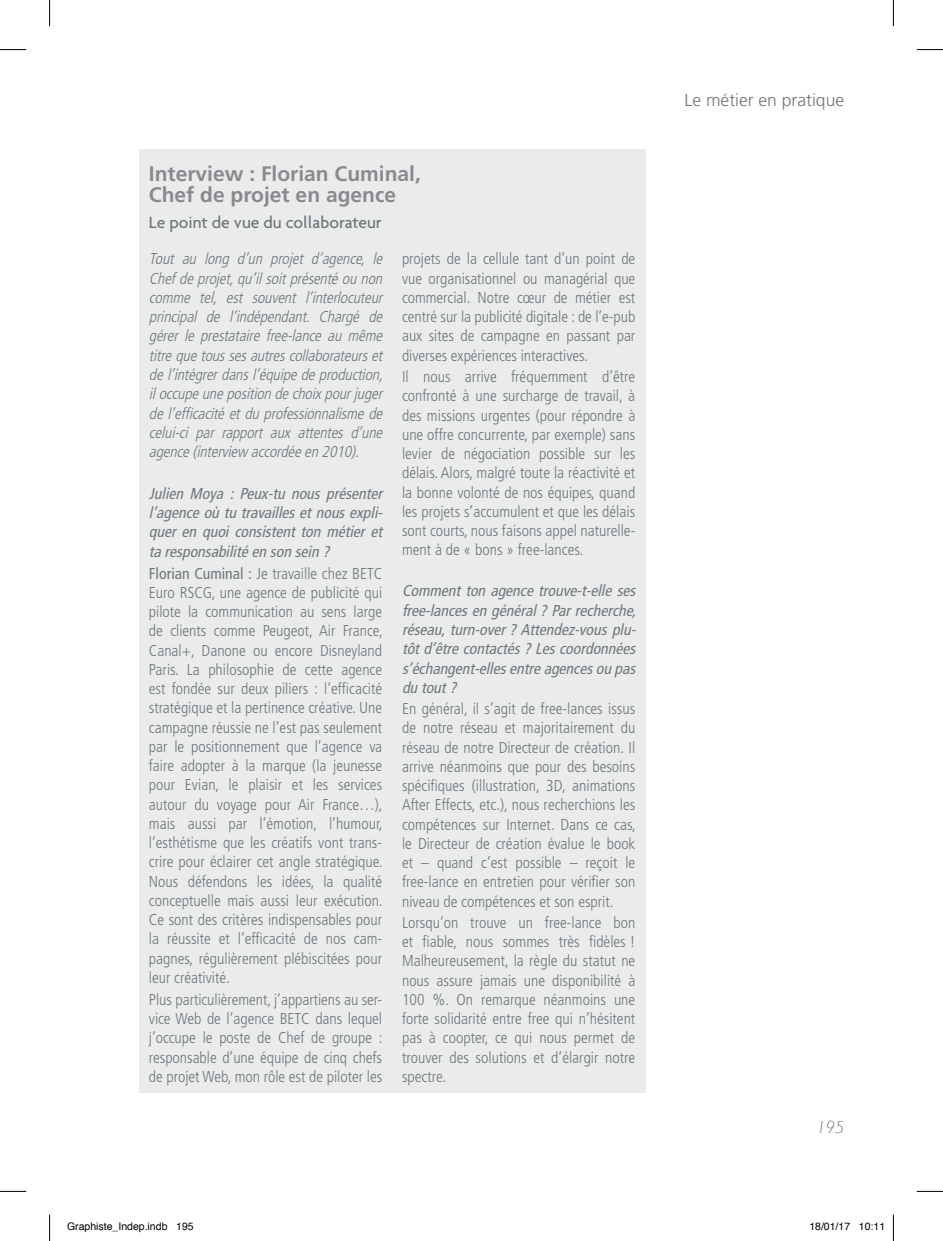
<style>
.page{position:relative;width:943px;height:1241px;background:#fff}
.page>*{position:absolute;margin:0;border:0;box-sizing:border-box;transform-origin:0 0}
.t1{font:21px/21px "Frutiger Bold OV KRQIQC";color:#888a8f}
.t2{font:17.5px "Agenda Medium OV QRQIQC";color:#71757b}
.t3{font:17.5px "Frutiger Light OV GRQIQC";color:#71757b}
.t4{font:italic 300 17.5px "Gill Sans";color:#71757b}
.t5{font:15.75px/19.2px "Frutiger Light Cn OV IRQIQC";color:#71757b;text-align:justify}
.t6{font:italic 15.75px/19.2px "Frutiger Light Cn OV IRQIQC";letter-spacing:-.01em;color:#71757b;text-align:justify}
.t7{font:italic 15.75px/19.2px "Frutiger Cn OV RRQIQC";color:#71757b;text-align:justify}
.t8{font:10.5px "Helvetica";color:#000}
.s1{font-family:"Frutiger Cn OV RRQIQC"}
</style>
<div class="page">
<div style="left:139px;top:149px;width:506px;height:943px;background:#eaecec"></div>
<svg style="left:0;top:49px;width:26px;height:1px"></svg>
<svg style="left:916px;top:49px;width:26px;height:1px"></svg>
<svg style="left:0;top:1190px;width:26px;height:1px"></svg>
<svg style="left:917px;top:1190px;width:25px;height:1px"></svg>
<svg style="left:49px;top:0;width:1px;height:26px"></svg>
<svg style="left:49px;top:1214px;width:1px;height:26px"></svg>
<svg style="left:893px;top:0;width:1px;height:26px"></svg>
<svg style="left:893px;top:1214px;width:1px;height:26px"></svg>
<h1 class="t1" style="left:149px;top:163px;width:273px">Interview : Florian Cuminal,<br>Chef de projet en agence</h1>
<p class="t2" style="left:149px;top:211px;width:234px">Le point de vue du collaborateur</p>
<p class="t6" style="left:149px;top:249px;width:235px">Tout au long d’un projet d’agence, le Chef de projet, qu’il soit présenté ou non comme tel, est souvent l’interlocuteur principal de l’indépendant. Chargé de gérer le prestataire free- lance au même titre que tous ses autres collaborateurs et de l’intégrer dans l’équipe de production, il occupe une position de choix pour juger de l’efficacité et du professionnalisme de celui- ci par rapport aux attentes d’une agence (interview accordée en 2010).</p>
<p class="t7" style="left:149px;top:483px;width:235px">Julien Moya : Peux- tu nous présenter l’agence où tu travailles et nous expli&shy;quer en quoi consistent ton métier et ta responsabilité en son sein ?</p>
<p class="t5" style="left:149px;top:563px;width:235px"><span class="s1">Florian Cuminal :</span> Je travaille chez BETC Euro RSCG, une agence de publicité qui pilote la communication au sens large de clients comme Peugeot, Air France, Canal+, Danone ou encore Disneyland Paris. La philosophie de cette agence est fondée sur deux piliers : l’efficacité stratégique et la pertinence créative. Une campagne réussie ne l’est pas seulement par le positionnement que l’agence va faire adopter à la marque (la jeunesse pour Evian, le plaisir et les services autour du voyage pour Air France…), mais aussi par l’émotion, l’humour, l’esthétisme que les créatifs vont trans&shy;crire pour éclairer cet angle stratégique.<br>Nous défendons les idées, la qualité conceptuelle mais aussi leur exécution.<br>Ce sont des critères indispensables pour la réussite et l’efficacité de nos cam&shy;pagnes, régulièrement plébiscitées pour leur créativité.</p>
<p class="t5" style="left:149px;top:989px;width:235px">Plus particulièrement, j’appartiens au ser&shy;vice Web de l’agence BETC dans lequel j’occupe le poste de Chef de groupe : responsable d’une équipe de cinq chefs de projet Web, mon rôle est de piloter les</p>
<p class="t5" style="left:402px;top:249px;width:235px">projets de la cellule tant d’un point de vue organisationnel ou managérial que commercial. Notre cœur de métier est centré sur la publicité digitale : de l’e- pub aux sites de campagne en passant par diverses expériences interactives.</p>
<p class="t5" style="left:402px;top:367px;width:235px">Il nous arrive fréquemment d’être confronté à une surcharge de travail, à des missions urgentes (pour répondre à une offre concurrente, par exemple) sans levier de négociation possible sur les délais. Alors, malgré toute la réactivité et la bonne volonté de nos équipes, quand les projets s’accumulent et que les délais sont courts, nous faisons appel naturelle&shy;ment à de « bons » free- lances.</p>
<p class="t7" style="left:402px;top:581px;width:235px">Comment ton agence trouve- t-elle ses free- lances en général ? Par recherche, réseau, turn- over ? Attendez- vous plu&shy;tôt d’être contactés ? Les coordonnées s’échangent- elles entre agences ou pas du tout ?</p>
<p class="t5" style="left:402px;top:698px;width:235px">En général, il s’agit de free- lances issus de notre réseau et majoritairement du réseau de notre Directeur de création. Il arrive néanmoins que pour des besoins spécifiques (illustration, 3D, animations After Effects, etc.), nous recherchions les compétences sur Internet. Dans ce cas, le Directeur de création évalue le book et – quand c’est possible – reçoit le free- lance en entretien pour vérifier son niveau de compétences et son esprit.</p>
<p class="t5" style="left:402px;top:912px;width:235px">Lorsqu’on trouve un free- lance bon et fiable, nous sommes très fidèles !<br>Malheureusement, la règle du statut ne nous assure jamais une disponibilité à 100 %. On remarque néanmoins une forte solidarité entre free qui n’hésitent pas à coopter, ce qui nous permet de trouver des solutions et d’élargir notre spectre.</p>
<p class="t3" style="left:684px;top:90px;width:161px">Le métier en pratique</p>
<p class="t4" style="left:816px;top:1116px;width:29px">195</p>
<p class="t8" style="left:67px;top:1218px;width:128px">Graphiste_Indep.indb 195</p>
<p class="t8" style="left:809px;top:1218px;width:77px">18/01/17 10:11</p>
</div>
